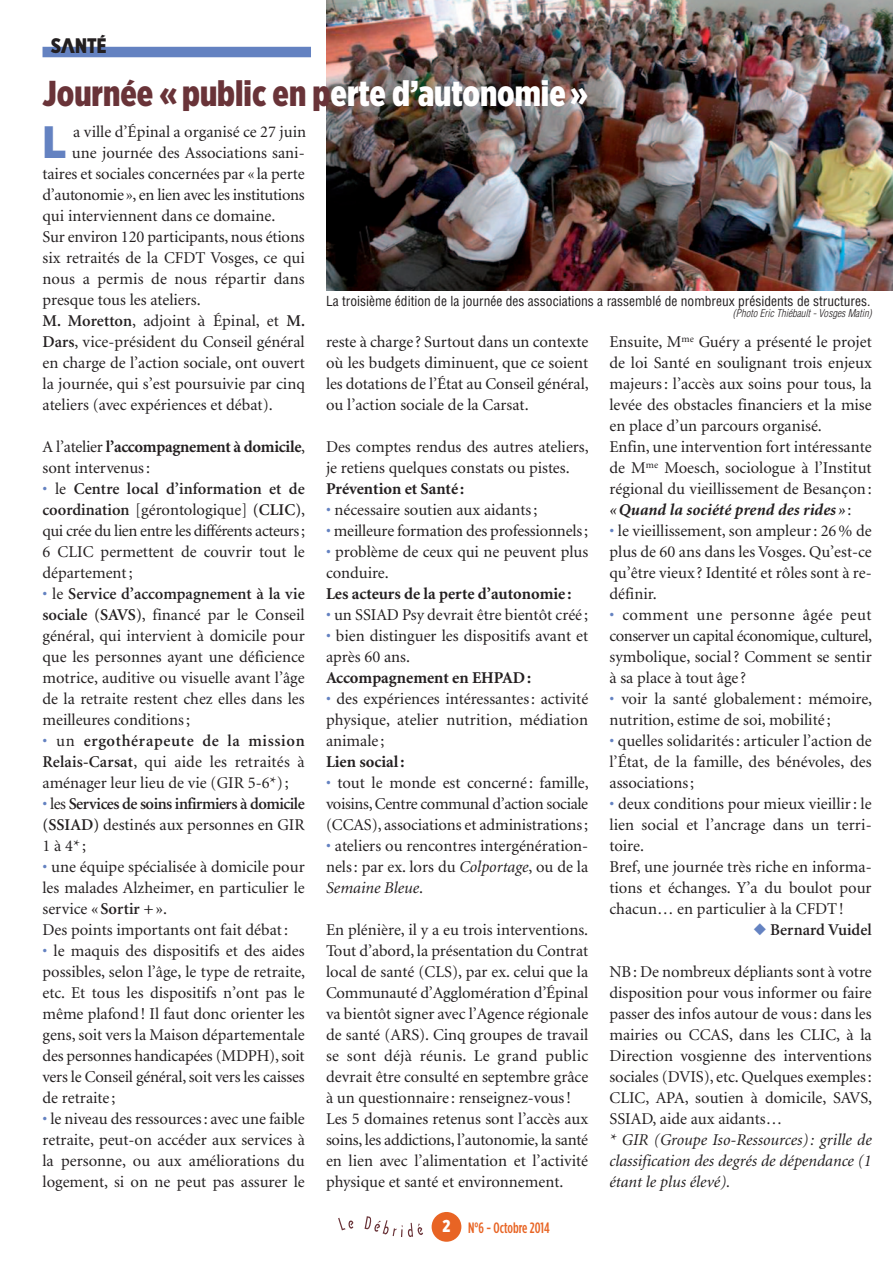
<style>
.page{position:relative;width:893px;height:1263px;background:#fff}
.page>*{position:absolute;margin:0;border:0;box-sizing:border-box;transform-origin:0 0}
.t1{font:900 45.3px "Gotham Narrow";color:#6482c1}
.t2{font:900 36px "Gotham X Narrow";color:#693338}
.t3{font:900 21px "Gotham X Narrow";color:#231f20}
.t4{font:16.5px/21px "Minion";color:#231f20;text-align:justify}
.t5{font:italic 16.5px/21px "Minion";color:#231f20;text-align:justify}
.t6{font:700 16.5px "Minion";color:#231f20}
.t7{font:600 16.5px/21px "Minion";letter-spacing:-.03em;color:#231f20;text-align:justify}
.t8{font:16.5px "Minion";letter-spacing:-.02em;color:#231f20}
.t9{font:600 16.5px "Minion";color:#231f20}
.t10{font:500 15px "Gotham Condensed";color:#e86424}
.t11{font:condensed 13.5px "Helvetica";color:#231f20}
.t12{font:italic 300 condensed 10.5px "Helvetica";color:#231f20}
.s1{font-family:"CFDT";font-stretch:condensed}
.s2{color:#fff}
.s3{font-weight:600}
.s4{font-weight:700}
.s5{color:#6482c1}
.s6{font-weight:400;color:#6482c1}
.s7{font-weight:400}
.s8{font-style:italic}
.s9{font-family:"Gotham X Narrow";font-weight:900;font-size:17.25px;color:#fff}
.s10{font-weight:700;font-style:italic}
</style>
<div class="page">
<div style="left:43px;top:47px;width:268px;height:10px;background:#6482c1"></div>
<svg style="left:338px;top:1218px;width:15px;height:12px"></svg>
<svg style="left:365px;top:1216px;width:58px;height:21px"></svg>
<div style="left:432px;top:1212px;width:29px;height:30px;background:#e86424;border-radius:50%"></div>
<img style="left:326px;top:0;width:567px;height:290px">
<p class="t3" style="left:51px;top:38px;width:57px">S<span class="s1">A</span>NTÉ</p>
<h2 class="t2" style="left:43px;top:80px;width:547px">Journée « public en p<span class="s2">erte d’autonomie »</span></h2>
<h1 class="t1" style="left:43px;top:126px;width:25px">L</h1>
<p class="t4" style="left:73px;top:123px;width:234px">a ville d’Épinal a organisé ce 27 juin</p>
<p class="t4" style="left:72px;top:144px;width:234px">une journée des Associations sani-</p>
<p class="t4" style="left:43px;top:165px;width:264px">taires et sociales concernées par « la perte</p>
<p class="t8" style="left:43px;top:188px;width:264px">d’autonomie», en lien avec les institutions</p>
<p class="t4" style="left:43px;top:207px;width:234px">qui interviennent dans ce domaine.</p>
<p class="t4" style="left:43px;top:228px;width:264px">Sur environ 120 participants, nous étions</p>
<p class="t4" style="left:43px;top:249px;width:264px">six retraités de la CFDT Vosges, ce qui</p>
<p class="t4" style="left:43px;top:270px;width:264px">nous a permis de nous répartir dans</p>
<p class="t4" style="left:43px;top:291px;width:160px">presque tous les ateliers.</p>
<p class="t4" style="left:43px;top:312px;width:264px"><span class="s3">M. Moretton</span>, adjoint à Épinal, et <span class="s3">M.</span></p>
<p class="t4" style="left:43px;top:333px;width:264px"><span class="s3">Dars</span>, vice-président du Conseil général</p>
<p class="t4" style="left:43px;top:354px;width:264px">en charge de l’action sociale, ont ouvert</p>
<p class="t4" style="left:43px;top:375px;width:264px">la journée, qui s’est poursuivie par cinq</p>
<p class="t4" style="left:43px;top:396px;width:232px">ateliers (avec expériences et débat).</p>
<p class="t4" style="left:43px;top:438px;width:264px">A l’atelier <span class="s4">l’accompagnement à domicile</span>, sont intervenus :</p>
<p class="t4" style="left:43px;top:480px;width:264px"><span class="s5">•</span> le <span class="s3">Centre local d’information et de coordination</span> [gérontologique] <span class="s3">(CLIC)</span>, qui crée du lien entre les différents acteurs; 6 CLIC permettent de couvrir tout le département ;</p>
<p class="t4" style="left:43px;top:585px;width:264px"><span class="s5">•</span> le <span class="s3">Service d’accompagnement à la vie sociale (SAVS)</span>, financé par le Conseil général, qui intervient à domicile pour que les personnes ayant une déficience motrice, auditive ou visuelle avant l’âge de la retraite restent chez elles dans les meilleures conditions ;</p>
<p class="t4" style="left:43px;top:732px;width:264px"><span class="s5">•</span> un <span class="s3">ergothérapeute de la mission Relais-Carsat</span>, qui aide les retraités à aménager leur lieu de vie (GIR 5-6*) ;</p>
<p class="t7" style="left:43px;top:795px;width:264px"><span class="s6">•</span> <span class="s7">les</span> Services de soins infirmiers à domicile (SSIAD) <span class="s7">destinés aux personnes en GIR 1 à 4*;</span></p>
<p class="t4" style="left:43px;top:858px;width:264px;text-align:left"><span class="s5">•</span> une équipe spécialisée à domicile pour les malades Alzheimer, en particulier le service <span class="s3">« Sortir + »</span>.<br>Des points importants ont fait débat :</p>
<p class="t4" style="left:43px;top:942px;width:264px"><span class="s5">•</span> le maquis des dispositifs et des aides possibles, selon l’âge, le type de retraite, etc. Et tous les dispositifs n’ont pas le même plafond ! Il faut donc orienter les gens, soit vers la Maison départementale des personnes handicapées (MDPH), soit vers le Conseil général, soit vers les caisses de retraite ;</p>
<p class="t4" style="left:43px;top:1110px;width:264px"><span class="s5">•</span> le niveau des ressources : avec une faible retraite, peut-on accéder aux services à la personne, ou aux améliorations du logement, si on ne peut pas assurer le</p>
<p class="t11" style="left:326px;top:296px;width:546px">La troisième édition de la journée des associations a rassemblé de nombreux présidents de structures.</p>
<p class="t12" style="left:733px;top:309px;width:142px">(Photo Eric Thiébault-Vosges Matin)</p>
<p class="t4" style="left:326px;top:333px;width:264px">reste à charge ? Surtout dans un contexte où les budgets diminuent, que ce soient les dotations de l’État au Conseil général, ou l’action sociale de la Carsat.</p>
<p class="t4" style="left:326px;top:438px;width:264px">Des comptes rendus des autres ateliers, je retiens quelques constats ou pistes.</p>
<p class="t6" style="left:326px;top:482px;width:140px">Prévention et Santé :</p>
<p class="t4" style="left:326px;top:501px;width:213px"><span class="s5">•</span> nécessaire soutien aux aidants ;</p>
<p class="t4" style="left:326px;top:522px;width:264px"><span class="s5">•</span> meilleure formation des professionnels;</p>
<p class="t4" style="left:326px;top:543px;width:264px"><span class="s5">•</span> problème de ceux qui ne peuvent plus conduire.</p>
<p class="t6" style="left:326px;top:587px;width:247px">Les acteurs de la perte d’autonomie :</p>
<p class="t4" style="left:326px;top:606px;width:264px"><span class="s5">•</span> un SSIAD Psy devrait être bientôt créé ;</p>
<p class="t4" style="left:326px;top:627px;width:264px"><span class="s5">•</span> bien distinguer les dispositifs avant et après 60 ans.</p>
<p class="t6" style="left:326px;top:671px;width:207px">Accompagnement en EHPAD :</p>
<p class="t4" style="left:326px;top:690px;width:264px"><span class="s5">•</span> des expériences intéressantes : activité physique, atelier nutrition, médiation animale ;</p>
<p class="t6" style="left:326px;top:755px;width:80px">Lien social :</p>
<p class="t4" style="left:326px;top:774px;width:264px"><span class="s5">•</span> tout le monde est concerné : famille, voisins, Centre communal d’action sociale (CCAS), associations et administrations ;</p>
<p class="t4" style="left:326px;top:837px;width:264px"><span class="s5">•</span> ateliers ou rencontres intergénération&shy;nels : par ex. lors du <span class="s8">Colportage</span>, ou de la <span class="s8">Semaine Bleue</span>.</p>
<p class="t4" style="left:326px;top:921px;width:264px;text-align:left">En plénière, il y a eu trois interventions.<br>Tout d’abord, la présentation du Contrat local de santé (CLS), par ex. celui que la Communauté d’Agglomération d’Épinal va bientôt signer avec l’Agence régionale de santé (ARS). Cinq groupes de travail se sont déjà réunis. Le grand public devrait être consulté en septembre grâce à un questionnaire : renseignez-vous !<br>Les 5 domaines retenus sont l’accès aux soins, les addictions, l’autonomie, la santé en lien avec l’alimentation et l’activité physique et santé et environnement.</p>
<p class="t10" style="left:442px;top:1219px;width:109px"><span class="s9">2</span> N°6 - Octobre 2014</p>
<p class="t4" style="left:609px;top:333px;width:264px;text-align:left">Ensuite, M<sup>me</sup> Guéry a présenté le projet de loi Santé en soulignant trois enjeux majeurs : l’accès aux soins pour tous, la levée des obstacles financiers et la mise en place d’un parcours organisé.<br>Enfin, une intervention fort intéressante de M<sup>me</sup> Moesch, sociologue à l’Institut régional du vieillissement de Besançon : <span class="s10">« Quand la société prend des rides »</span> :</p>
<p class="t4" style="left:609px;top:522px;width:264px"><span class="s5">•</span> le vieillissement, son ampleur : 26 % de plus de 60 ans dans les Vosges. Qu’est-ce qu’être vieux ? Identité et rôles sont à re&shy;définir.</p>
<p class="t4" style="left:609px;top:606px;width:264px"><span class="s5">•</span> comment une personne âgée peut conserver un capital économique, culturel, symbolique, social ? Comment se sentir à sa place à tout âge ?</p>
<p class="t4" style="left:609px;top:690px;width:264px"><span class="s5">•</span> voir la santé globalement : mémoire, nutrition, estime de soi, mobilité ;</p>
<p class="t4" style="left:609px;top:732px;width:264px"><span class="s5">•</span> quelles solidarités : articuler l’action de l’État, de la famille, des bénévoles, des associations ;</p>
<p class="t4" style="left:609px;top:795px;width:264px;text-align:left"><span class="s5">•</span> deux conditions pour mieux vieillir : le lien social et l’ancrage dans un terri&shy;toire.<br>Bref, une journée très riche en informa&shy;tions et échanges. Y’a du boulot pour chacun… en particulier à la CFDT !</p>
<p class="t9" style="left:753px;top:923px;width:120px"><span class="s5">◆</span> Bernard Vuidel</p>
<p class="t4" style="left:609px;top:963px;width:264px">NB : De nombreux dépliants sont à votre disposition pour vous informer ou faire passer des infos autour de vous : dans les mairies ou CCAS, dans les CLIC, à la Direction vosgienne des interventions sociales (DVIS), etc. Quelques exemples :<br>CLIC, APA, soutien à domicile, SAVS, SSIAD, aide aux aidants…</p>
<p class="t5" style="left:609px;top:1131px;width:264px">* GIR (Groupe Iso-Ressources) : grille de classification des degrés de dépendance (1 étant le plus élevé).</p>
</div>
